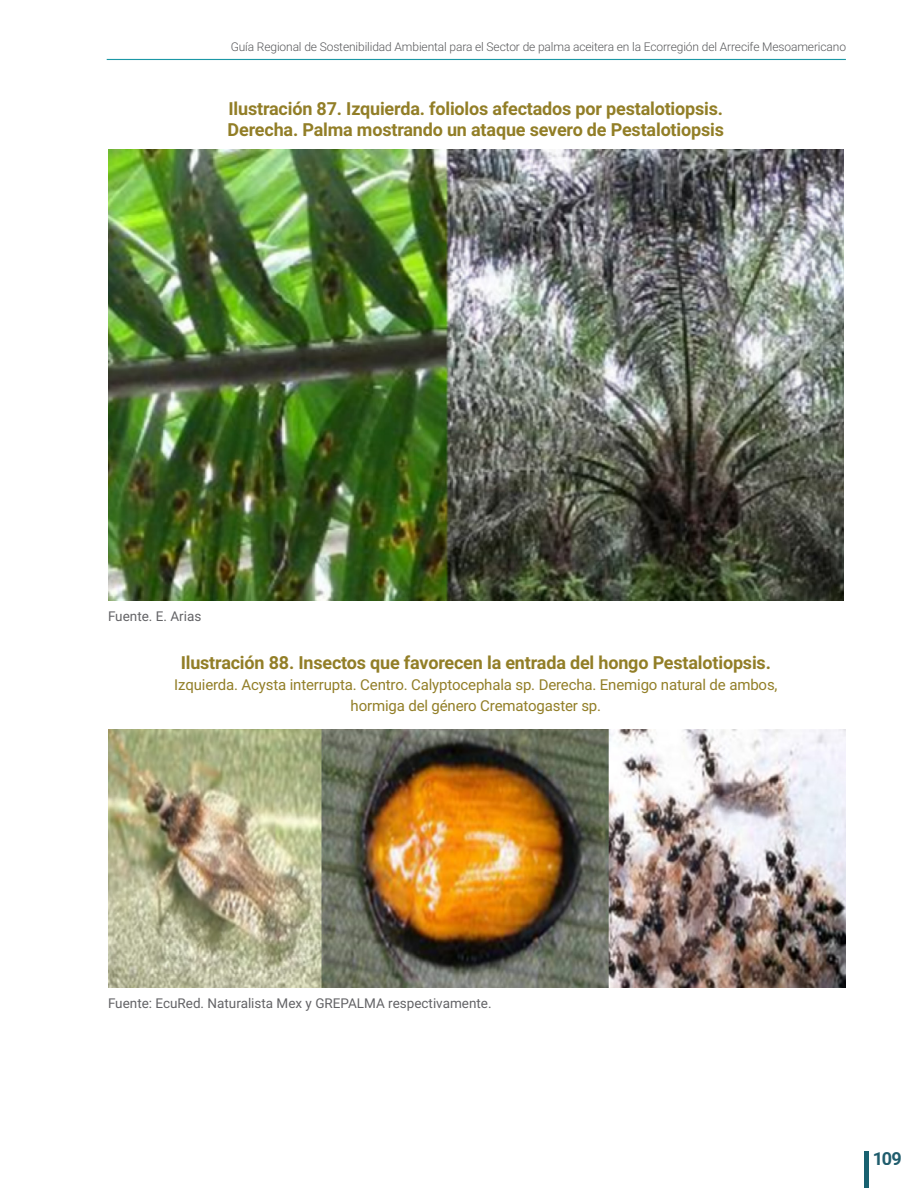
<style>
.page{position:relative;width:918px;height:1188px;background:#fff}
.page>*{position:absolute;margin:0;border:0;box-sizing:border-box;transform-origin:0 0}
.Titulo_de_tablas{font:700 18px/21px "Roboto";letter-spacing:-.01em;color:#927e27}
.t1{font:700 18px "Roboto";color:#205d6d}
.Titulo_de_tablas-2{font:15px/21px "Roboto";letter-spacing:-.01em;color:#927e27;text-align:center}
.Pie_de_Fuente{font:13.5px "Roboto";color:#636366}
.t2{font:300 12px "Roboto";letter-spacing:-.01em;color:#57585a}
</style>
<div class="page">
<img style="left:108px;top:150px;width:736px;height:451px">
<img style="left:108px;top:729px;width:737px;height:258px">
<hr style="left:107px;top:59px;width:739px;height:1px;background:#1c98a6">
<div style="left:864px;top:1151px;width:5px;height:37px;background:#186170"></div>
<p class="t2" style="left:231px;top:39px;width:617px">Guía Regional de Sostenibilidad Ambiental para el Sector de palma aceitera en la Ecorregión del Arrecife Mesoamericano</p>
<p class="Titulo_de_tablas" style="left:228px;top:97px;width:498px">Ilustración 87. Izquierda. foliolos afectados por pestalotiopsis.<br>Derecha. Palma mostrando un ataque severo de Pestalotiopsis</p>
<p class="Pie_de_Fuente" style="left:108px;top:607px;width:95px">Fuente. E. Arias</p>
<p class="Titulo_de_tablas" style="left:181px;top:651px;width:592px">Ilustración 88. Insectos que favorecen la entrada del hongo Pestalotiopsis.</p>
<p class="Titulo_de_tablas-2" style="left:174px;top:673px;width:605px">Izquierda. Acysta interrupta. Centro. Calyptocephala sp. Derecha. Enemigo natural de ambos, hormiga del género Crematogaster sp.</p>
<p class="Pie_de_Fuente" style="left:108px;top:993px;width:385px">Fuente: EcuRed. Naturalista Mex y GREPALMA respectivamente.</p>
<p class="t1" style="left:872px;top:1146px;width:31px">109</p>
</div>
